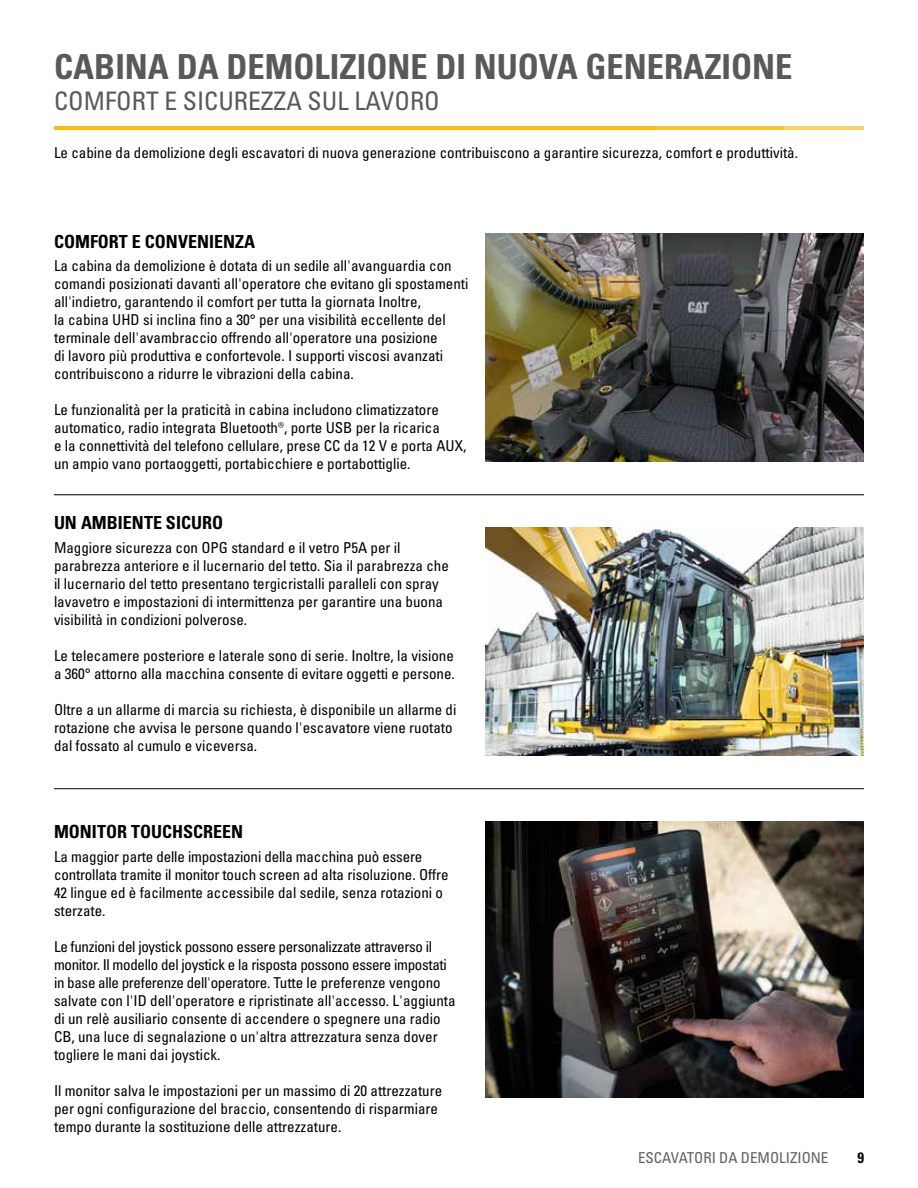
<style>
.page{position:relative;width:918px;height:1188px;background:#fff}
.page>*{position:absolute;margin:0;border:0;box-sizing:border-box;transform-origin:0 0}
.t1{font:34.5px "Univers LTCYR 67 Bold Cond";color:#58595b}
.t2{font:condensed 25.5px "Univers LTCYR 57";color:#58595b}
.t3{font:18px "Univers LTCYR 67 Bold Cond";color:#000}
.t4{font:condensed 15px/18px "Univers LTCYR 57";color:#000}
.t5{font:condensed 15px "Univers LTCYR 57";color:#5e6263}
.t6{font:15px "Univers LTCYR 67 Bold Cond";color:#000}
</style>
<div class="page">
<img style="left:485px;top:234px;width:379px;height:228px">
<img style="left:485px;top:528px;width:379px;height:228px">
<hr style="left:54px;top:127px;width:601px;height:3px;background:#fdba12">
<hr style="left:654px;top:127px;width:128px;height:3px;background:#fdba12">
<hr style="left:782px;top:127px;width:82px;height:3px;background:#fdba12">
<img style="left:485px;top:822px;width:379px;height:275px">
<hr style="left:54px;top:495px;width:810px;height:1px;background:#000">
<hr style="left:54px;top:788px;width:810px;height:1px;background:#000">
<h1 class="t1" style="left:54px;top:46px;width:740px">CABINA DA DEMOLIZIONE DI NUOVA GENERAZIONE</h1>
<h2 class="t2" style="left:54px;top:85px;width:387px">COMFORT E SICUREZZA SUL LAVORO</h2>
<p class="t4" style="left:54px;top:143px;width:746px">Le cabine da demolizione degli escavatori di nuova generazione contribuiscono a garantire sicurezza, comfort e produttività.</p>
<p class="t3" style="left:54px;top:231px;width:203px">COMFORT E CONVENIENZA</p>
<p class="t4" style="left:54px;top:256px;width:416px">La cabina da demolizione è dotata di un sedile all'avanguardia con comandi posizionati davanti all'operatore che evitano gli spostamenti all'indietro, garantendo il comfort per tutta la giornata Inoltre,<br>la cabina UHD si inclina fino a 30° per una visibilità eccellente del terminale dell'avambraccio offrendo all'operatore una posizione<br>di lavoro più produttiva e confortevole. I supporti viscosi avanzati contribuiscono a ridurre le vibrazioni della cabina.</p>
<p class="t4" style="left:54px;top:400px;width:414px">Le funzionalità per la praticità in cabina includono climatizzatore automatico, radio integrata Bluetooth®, porte USB per la ricarica<br>e la connettività del telefono cellulare, prese CC da 12 V e porta AUX, un ampio vano portaoggetti, portabicchiere e portabottiglie.</p>
<p class="t3" style="left:54px;top:511px;width:171px">UN AMBIENTE SICURO</p>
<p class="t4" style="left:54px;top:538px;width:396px">Maggiore sicurezza con OPG standard e il vetro P5A per il parabrezza anteriore e il lucernario del tetto. Sia il parabrezza che il lucernario del tetto presentano tergicristalli paralleli con spray lavavetro e impostazioni di intermittenza per garantire una buona visibilità in condizioni polverose.</p>
<p class="t4" style="left:54px;top:646px;width:402px">Le telecamere posteriore e laterale sono di serie. Inoltre, la visione a 360° attorno alla macchina consente di evitare oggetti e persone.</p>
<p class="t4" style="left:54px;top:700px;width:404px">Oltre a un allarme di marcia su richiesta, è disponibile un allarme di rotazione che avvisa le persone quando l'escavatore viene ruotato dal fossato al cumulo e viceversa.</p>
<p class="t3" style="left:54px;top:820px;width:191px">MONITOR TOUCHSCREEN</p>
<p class="t4" style="left:54px;top:847px;width:396px">La maggior parte delle impostazioni della macchina può essere controllata tramite il monitor touch screen ad alta risoluzione. Offre 42 lingue ed è facilmente accessibile dal sedile, senza rotazioni o sterzate.</p>
<p class="t4" style="left:54px;top:937px;width:403px">Le funzioni del joystick possono essere personalizzate attraverso il monitor. Il modello del joystick e la risposta possono essere impostati in base alle preferenze dell'operatore. Tutte le preferenze vengono salvate con l'ID dell'operatore e ripristinate all'accesso. L'aggiunta di un relè ausiliario consente di accendere o spegnere una radio CB, una luce di segnalazione o un'altra attrezzatura senza dover togliere le mani dai joystick.</p>
<p class="t4" style="left:54px;top:1081px;width:390px">Il monitor salva le impostazioni per un massimo di 20 attrezzature per ogni configurazione del braccio, consentendo di risparmiare tempo durante la sostituzione delle attrezzature.</p>
<p class="t5" style="left:638px;top:1148px;width:192px">ESCAVATORI DA DEMOLIZIONE</p>
<p class="t6" style="left:857px;top:1148px;width:8px">9</p>
</div>
